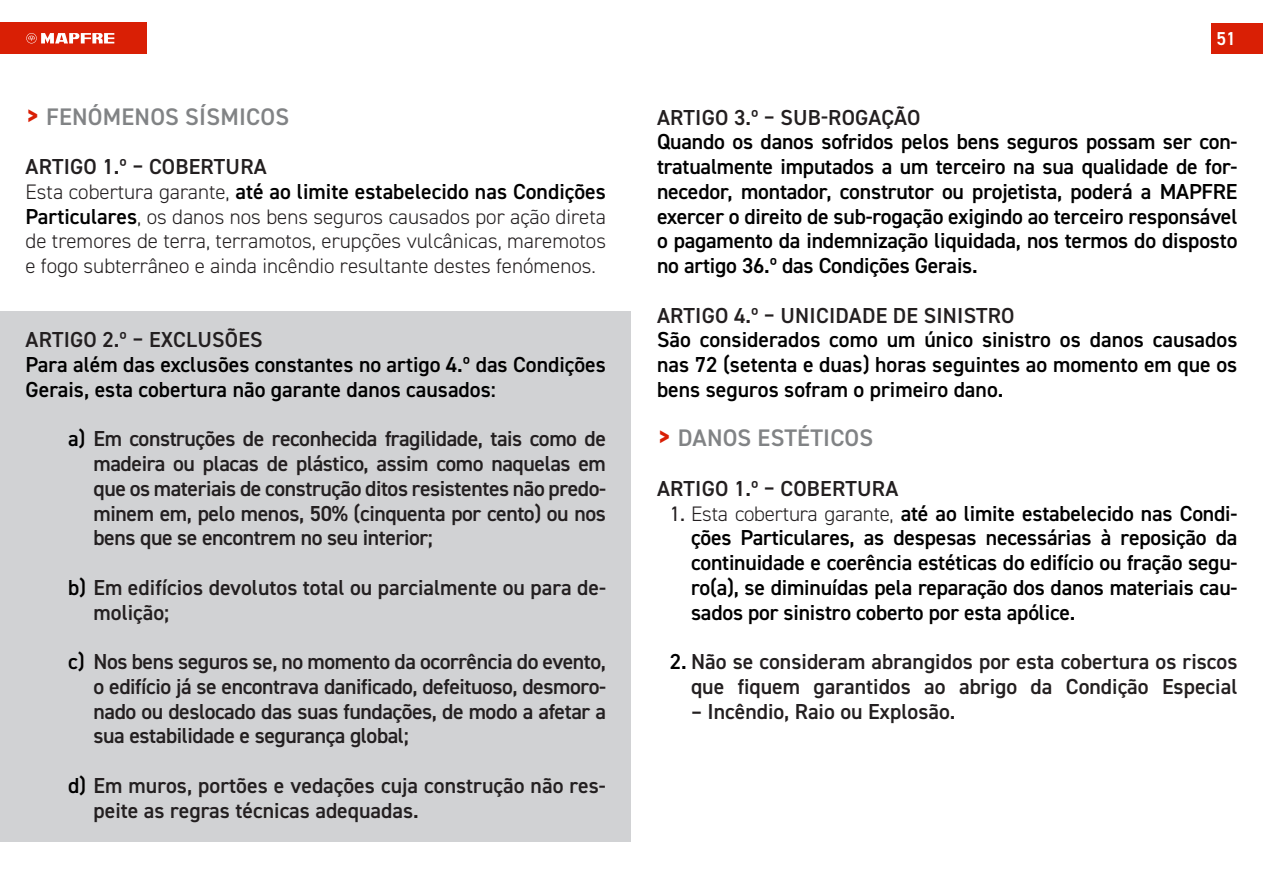
<style>
.page{position:relative;width:1263px;height:893px;background:#fff}
.page>*{position:absolute;margin:0;border:0;box-sizing:border-box;transform-origin:0 0}
.t1{font:600 24px "DIN2014";letter-spacing:.01em;color:#818385}
.t2{font:600 21.75px/24.8px "DIN2014";color:#000;text-align:justify}
.t3{font:600 21.75px/24.8px "DIN2014";color:#231f20;text-align:justify}
.t4{font:300 21px/24.8px "DIN2014";color:#231f20;text-align:justify}
.t5{font:600 18.75px "DIN2014";color:#fff}
.s1{font-weight:700;font-size:27px;color:#d91f05}
.s2{color:#231f20}
.s3{font-weight:300;font-size:21px;color:#231f20}
.s4{font-weight:600;font-size:21.75px;color:#000}
.s5{color:#000}
.s6{font-weight:400;font-size:21px;color:#231f20}
</style>
<div class="page">
<div style="left:0;top:23px;width:147px;height:31px;background:#d91f05"></div>
<div style="left:1212px;top:23px;width:51px;height:31px;background:#d91f05"></div>
<svg style="left:26px;top:33px;width:88px;height:10px"></svg>
<div style="left:0;top:311px;width:631px;height:531px;background:#d1d2d4"></div>
<p class="t1" style="left:26px;top:100px;width:265px"><span class="s1">&gt;</span> FENÓMENOS SÍSMICOS</p>
<p class="t2" style="left:26px;top:154px;width:582px"><span class="s2">ARTIGO 1.º – COBERTURA<br></span><span class="s3">Esta cobertura garante,</span> até ao limite estabelecido nas Condições</p>
<p class="t4" style="left:26px;top:204px;width:582px"><span class="s4">Particulares</span>, os danos nos bens seguros causados por ação direta de tremores de terra, terramotos, erupções vulcânicas, maremotos e fogo subterrâneo e ainda incêndio resultante destes fenómenos.</p>
<p class="t3" style="left:26px;top:327px;width:238px">ARTIGO 2.º – EXCLUSÕES</p>
<p class="t2" style="left:26px;top:352px;width:582px">Para além das exclusões constantes no artigo 4.º das Condições<br>Gerais, esta cobertura não garante danos causados:</p>
<p class="t3" style="left:94px;top:426px;width:514px;text-indent:-26px"><span class="s5">a)</span> Em construções de reconhecida fragilidade, tais como de madeira ou placas de plástico, assim como naquelas em que os materiais de construção ditos resistentes não predo&shy;minem em, pelo menos, 50% (cinquenta por cento) ou nos bens que se encontrem no seu interior;</p>
<p class="t3" style="left:94px;top:574px;width:514px;text-indent:-26px"><span class="s5">b)</span> Em edifícios devolutos total ou parcialmente ou para de&shy;molição;</p>
<p class="t3" style="left:94px;top:649px;width:514px;text-indent:-26px"><span class="s5">c)</span> Nos bens seguros se, no momento da ocorrência do evento, o edifício já se encontrava danificado, defeituoso, desmoro&shy;nado ou deslocado das suas fundações, de modo a afetar a sua estabilidade e segurança global;</p>
<p class="t3" style="left:94px;top:772px;width:514px;text-indent:-26px"><span class="s5">d)</span> Em muros, portões e vedações cuja construção não res&shy;peite as regras técnicas adequadas.</p>
<p class="t5" style="left:1216px;top:26px;width:21px">51</p>
<p class="t3" style="left:657px;top:104px;width:265px">ARTIGO 3.º – SUB-ROGAÇÃO</p>
<p class="t2" style="left:657px;top:129px;width:582px">Quando os danos sofridos pelos bens seguros possam ser con&shy;tratualmente imputados a um terceiro na sua qualidade de for&shy;necedor, montador, construtor ou projetista, poderá a MAPFRE exercer o direito de sub-rogação exigindo ao terceiro responsável o pagamento da indemnização liquidada, nos termos do disposto no artigo 36.º das Condições Gerais.</p>
<p class="t3" style="left:657px;top:302px;width:359px">ARTIGO 4.º – UNICIDADE DE SINISTRO</p>
<p class="t2" style="left:657px;top:327px;width:582px">São considerados como um único sinistro os danos causados nas 72 (setenta e duas) horas seguintes ao momento em que os bens seguros sofram o primeiro dano.</p>
<p class="t1" style="left:657px;top:422px;width:218px"><span class="s1">&gt;</span> DANOS ESTÉTICOS</p>
<p class="t3" style="left:657px;top:475px;width:243px">ARTIGO 1.º – COBERTURA</p>
<p class="t2" style="left:691px;top:500px;width:548px;text-indent:-21px"><span class="s6">1.</span> <span class="s3">Esta cobertura garante,</span> até ao limite estabelecido nas Condi&shy;ções Particulares, as despesas necessárias à reposição da continuidade e coerência estéticas do edifício ou fração segu&shy;ro(a), se diminuídas pela reparação dos danos materiais cau&shy;sados por sinistro coberto por esta apólice.</p>
<p class="t3" style="left:670px;top:649px;width:569px;text-align:right"><span class="s5">2.</span> Não se consideram abrangidos por esta cobertura os riscos que fiquem garantidos ao abrigo da Condição Especial</p>
<p class="t3" style="left:691px;top:698px;width:266px">– Incêndio, Raio ou Explosão.</p>
</div>
